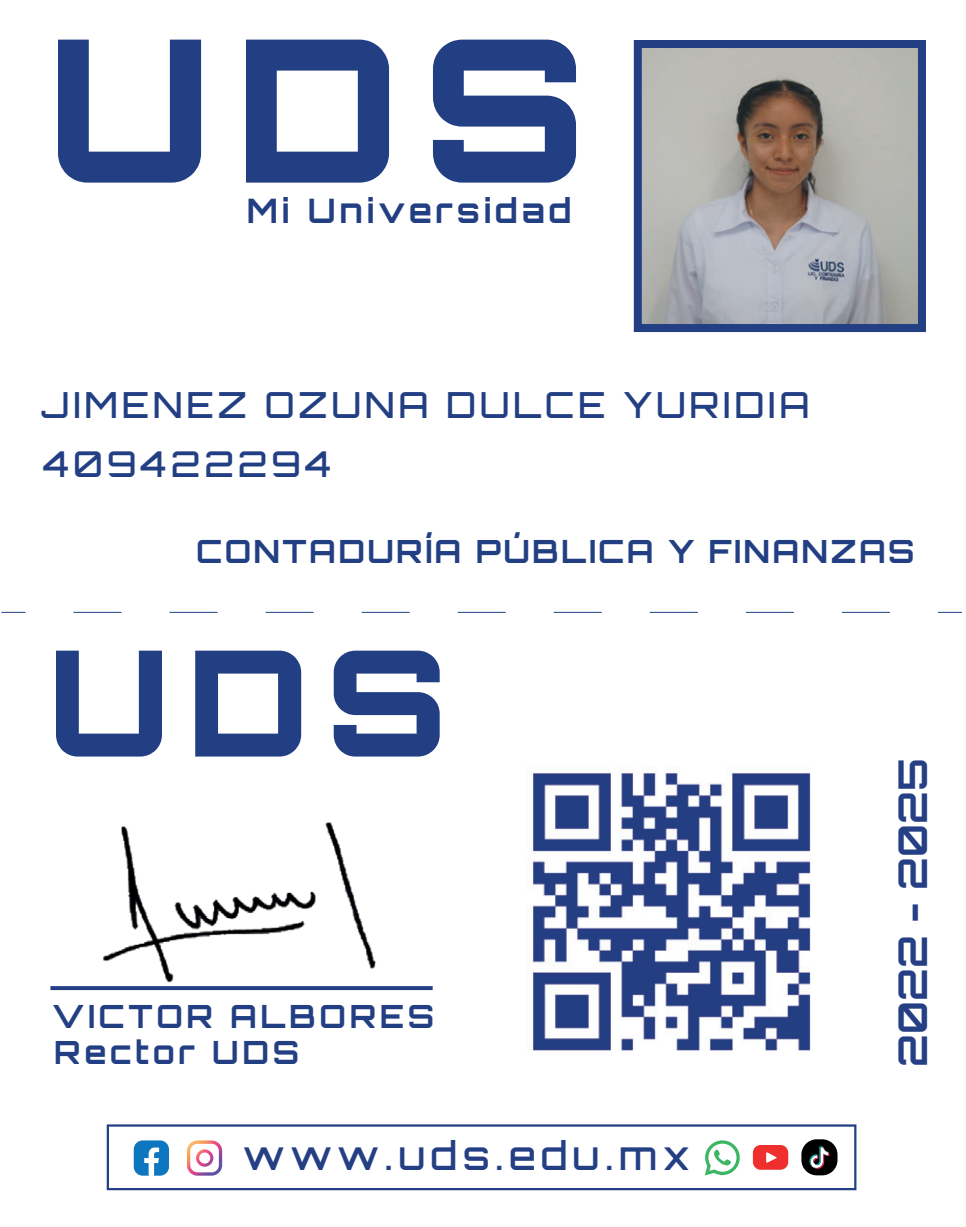
<style>
.page{position:relative;width:966px;height:1227px;background:#fff}
.page>*{position:absolute;margin:0;border:0;box-sizing:border-box;transform-origin:0 0}
.t1{font:700 39.6px "Orbitron";color:#243f84}
.t2{font:500 39.2px "Orbitron";letter-spacing:.135em;color:#243f84}
.t3{font:500 36px "Orbitron";letter-spacing:.1em;color:#233f83}
.t4{font:500 35.6px "Orbitron";letter-spacing:.115em;color:#233f83}
.t5{font:700 33.6px "Orbitron";letter-spacing:.115em;color:#233f83}
.t6{font:700 32px "Orbitron";letter-spacing:.075em;color:#233f83}
.t7{font:700 32px/36px "Orbitron";letter-spacing:.115em;color:#233f83}
</style>
<div class="page">
<img style="left:642px;top:49px;width:274px;height:274px">
<svg style="left:58px;top:40px;width:143px;height:143px"></svg>
<svg style="left:246px;top:40px;width:143px;height:143px"></svg>
<svg style="left:433px;top:40px;width:143px;height:143px"></svg>
<svg style="left:56px;top:651px;width:106px;height:105px"></svg>
<svg style="left:195px;top:651px;width:106px;height:105px"></svg>
<svg style="left:334px;top:651px;width:105px;height:105px"></svg>
<div style="left:50px;top:986px;width:382px;height:4px;border:2px solid #233f83"></div>
<img style="left:94px;top:822px;width:288px;height:169px">
<img style="left:531px;top:770px;width:280px;height:281px">
<svg style="left:1px;top:612px;width:24px;height:1px"></svg>
<svg style="left:73px;top:612px;width:817px;height:1px"></svg>
<svg style="left:938px;top:612px;width:23px;height:1px"></svg>
<svg style="left:187px;top:1140px;width:35px;height:36px"></svg>
<svg style="left:705px;top:1140px;width:34px;height:35px"></svg>
<svg style="left:752px;top:1145px;width:36px;height:25px"></svg>
<div style="left:107px;top:1124px;width:749px;height:66px;border:2px solid #243f84"></div>
<div style="left:801px;top:1139px;width:36px;height:36px;background:#000001;border-radius:15px"></div>
<svg style="left:809px;top:1146px;width:20px;height:23px"></svg>
<svg style="left:134px;top:1140px;width:35px;height:36px"></svg>
<div style="left:633px;top:40px;width:292px;height:292px;border:8px solid #233f83"></div>
<p class="t5" style="left:247px;top:191px;width:326px">Mi Universidad</p>
<p class="t3" style="left:41px;top:382px;width:769px">JIMENEZ OZUNA DULCE YURIDIA</p>
<p class="t4" style="left:43px;top:442px;width:289px">409422294</p>
<p class="t6" style="left:196px;top:532px;width:719px">CONTADURÍA PÚBLICA Y FINANZAS</p>
<p class="t7" style="left:52px;top:998px;width:383px">VICTOR ALBORES<br>Rector UDS</p>
<p class="t2" style="left:243px;top:1131px;width:448px">www.uds.edu.mx</p>
<p class="t1" style="left:888px;top:1067px;width:310px;rotate:-90deg">2022 - 2025</p>
</div>
